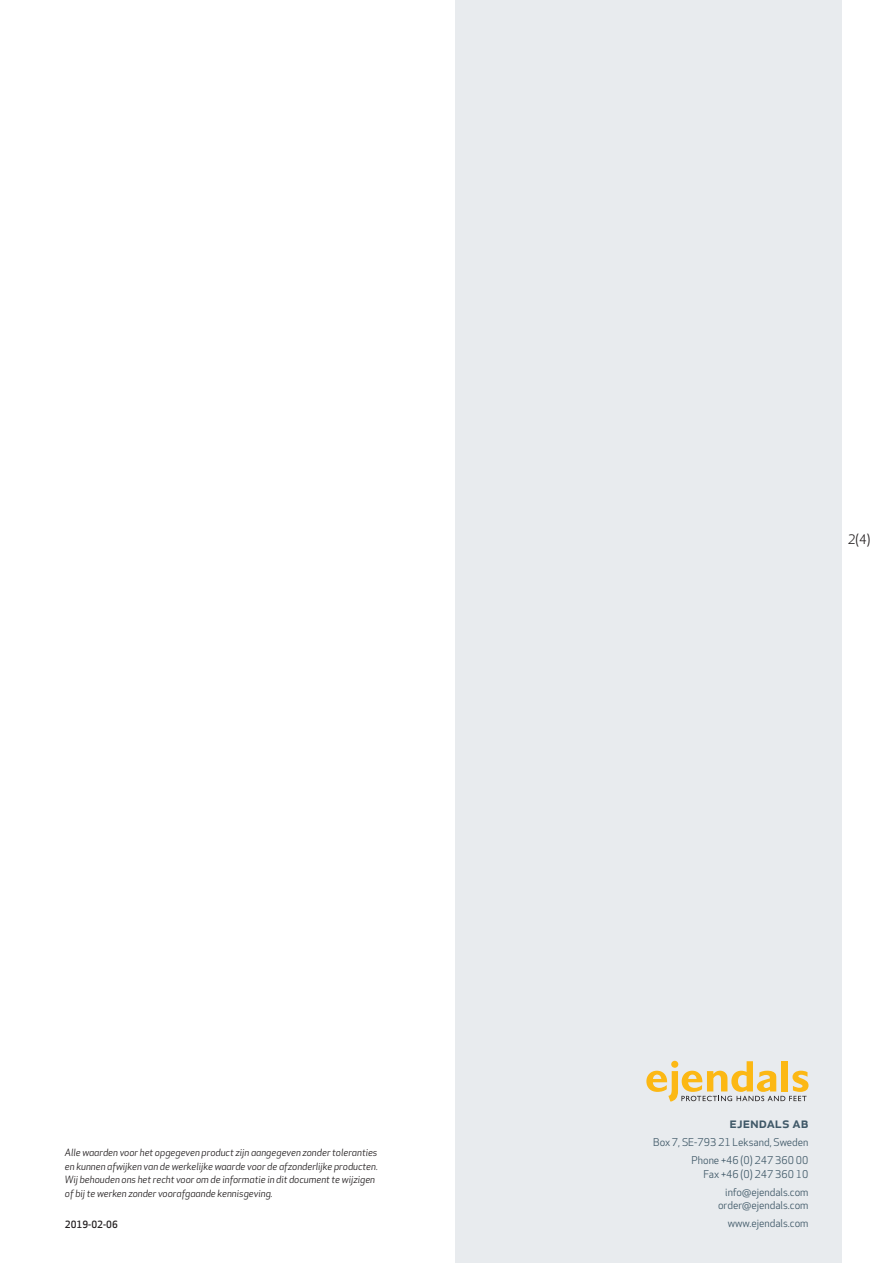
<style>
.page{position:relative;width:893px;height:1263px;background:#fff}
.page>*{position:absolute;margin:0;border:0;box-sizing:border-box;transform-origin:0 0}
.t1{font:500 15px "Apex New";color:#405968}
.t2{font:12.75px "Apex New";color:#231f20}
.t3{font:10.5px/18px "Apex New";color:#405968;text-align:right}
.t4{font:italic 9.75px/13.5px "Apex New";color:#231f20}
.Sidfot_datum{font:500 9.75px "Apex New";color:#231f20}
</style>
<div class="page">
<div style="left:455px;top:0;width:387px;height:1263px;background:#e8ebee"></div>
<svg style="left:646px;top:1061px;width:162px;height:40px"></svg>
<p class="t4" style="left:65px;top:1146px;width:315px">Alle waarden voor het opgegeven product zijn aangegeven zonder toleranties en kunnen afwijken van de werkelijke waarde voor de afzonderlijke producten.<br>Wij behouden ons het recht voor om de informatie in dit document te wijzigen of bij te werken zonder voorafgaande kennisgeving.</p>
<p class="Sidfot_datum" style="left:65px;top:1218px;width:54px">2019-02-06</p>
<p class="t2" style="left:848px;top:531px;width:24px">2(4)</p>
<h1 class="t1" style="left:729px;top:1113px;width:80px">ejendals ab</h1>
<p class="t3" style="left:653px;top:1133px;width:157px">Box 7, SE-793 21 Leksand, Sweden<br>Phone +46 (0) 247 360 00</p>
<p class="t3" style="left:703px;top:1165px;width:107px">Fax +46 (0) 247 360 10 info@ejendals.com</p>
<p class="t3" style="left:718px;top:1196px;width:92px">order@ejendals.com</p>
<p class="t3" style="left:728px;top:1215px;width:82px">www.ejendals.com</p>
</div>
